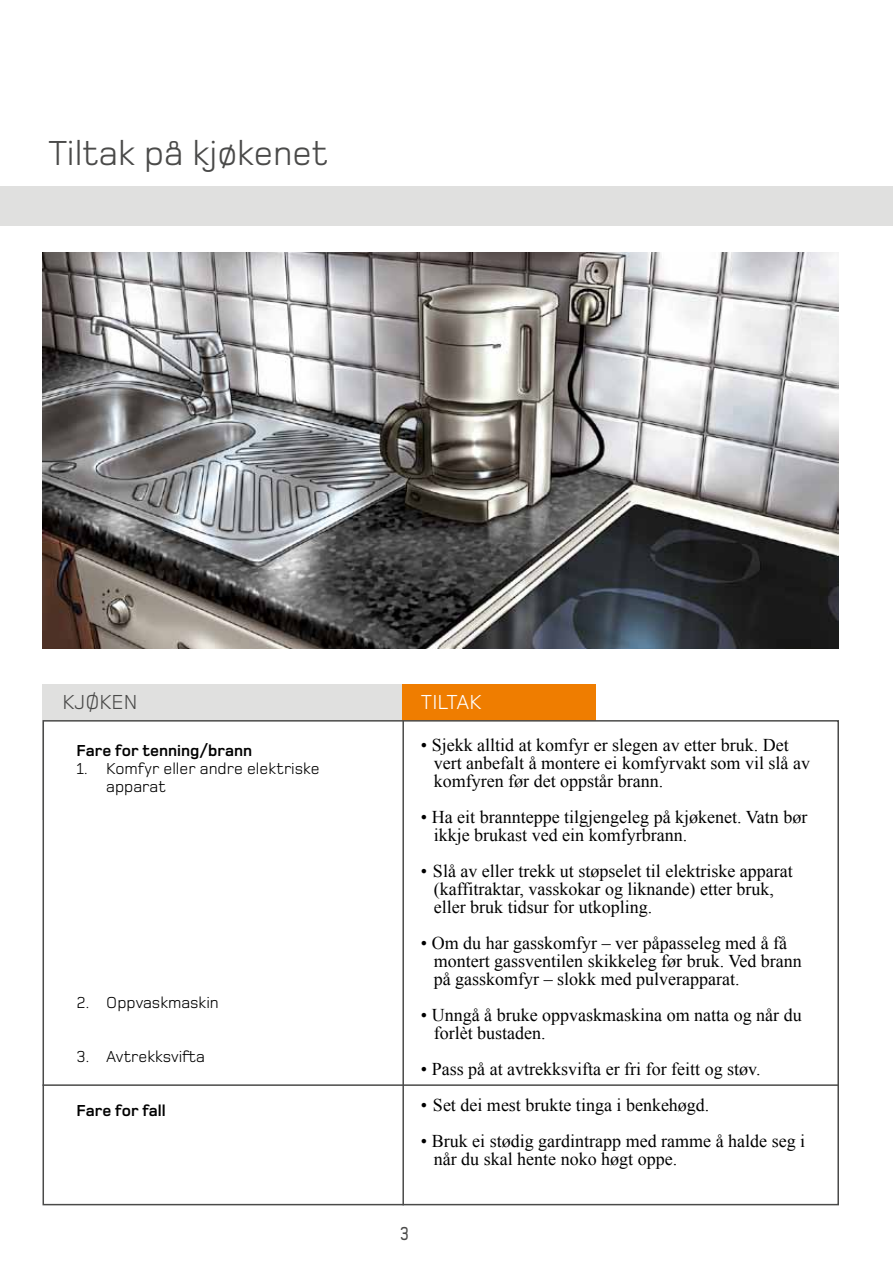
<style>
.page{position:relative;width:893px;height:1263px;background:#fff}
.page>*{position:absolute;margin:0;border:0;box-sizing:border-box;transform-origin:0 0}
.t1{font:36px "Foundry Monoline";color:#4a4a49}
.t2{font:21px "Foundry Monoline";color:#4a4a49}
.t3{font:21px "Foundry Monoline";color:#fff}
.t4{font:500 19.5px "Foundry Monoline";color:#4a4a49;scale:.8 1}
.t5{font:18px/18px "Times New Roman";color:#000}
.t6{font:16.5px/18px "Foundry Monoline";color:#000}
.t7{font:700 16.5px "Foundry Monoline";color:#000}
</style>
<div class="page">
<div style="left:0;top:186px;width:893px;height:39px;background:#e0e0df"></div>
<img style="left:43px;top:252px;width:796px;height:396px">
<div style="left:43px;top:684px;width:359px;height:136px;background:#e0e0df"></div>
<div style="left:402px;top:684px;width:194px;height:136px;background:#ef7d00"></div>
<div style="left:43px;top:720px;width:796px;height:485px;background:#fff;border:2px solid #4a4a49"></div>
<hr style="left:402px;top:721px;width:2px;height:484px;background:#4a4a49">
<hr style="left:43px;top:1084px;width:795px;height:2px;background:#4a4a49">
<h1 class="t1" style="left:48px;top:134px;width:281px">Tiltak på kjøkenet</h1>
<p class="t2" style="left:63px;top:691px;width:76px">Kjøken</p>
<p class="t3" style="left:421px;top:691px;width:62px">Tiltak</p>
<p class="t7" style="left:77px;top:742px;width:177px">Fare for tenning/brann</p>
<p class="t6" style="left:106px;top:759px;width:215px;text-indent:-30px">1. Komfyr eller andre elektriske apparat</p>
<p class="t5" style="left:434px;top:735px;width:378px;text-indent:-13px">• Sjekk alltid at komfyr er slegen av etter bruk. Det vert anbefalt å montere ei komfyrvakt som vil slå av komfyren før det oppstår brann.</p>
<p class="t5" style="left:434px;top:807px;width:375px;text-indent:-13px">• Ha eit brannteppe tilgjengeleg på kjøkenet. Vatn bør ikkje brukast ved ein komfyrbrann.</p>
<p class="t5" style="left:434px;top:861px;width:361px;text-indent:-13px">• Slå av eller trekk ut støpselet til elektriske apparat (kaffitraktar, vasskokar og liknande) etter bruk, eller bruk tidsur for utkopling.</p>
<p class="t5" style="left:434px;top:933px;width:370px;text-indent:-13px">• Om du har gasskomfyr – ver påpasseleg med å få montert gassventilen skikkeleg før bruk. Ved brann på gasskomfyr – slokk med pulverapparat.</p>
<p class="t5" style="left:434px;top:1005px;width:369px;text-indent:-13px">• Unngå å bruke oppvaskmaskina om natta og når du forlèt bustaden.</p>
<p class="t5" style="left:421px;top:1059px;width:341px">• Pass på at avtrekksvifta er fri for feitt og støv.</p>
<p class="t5" style="left:421px;top:1095px;width:290px">• Set dei mest brukte tinga i benkehøgd.</p>
<p class="t5" style="left:434px;top:1131px;width:373px;text-indent:-13px">• Bruk ei stødig gardintrapp med ramme å halde seg i når du skal hente noko høgt oppe.</p>
<p class="t6" style="left:77px;top:993px;width:144px">2. Oppvaskmaskin</p>
<p class="t6" style="left:77px;top:1047px;width:130px">3. Avtrekksvifta</p>
<p class="t7" style="left:77px;top:1102px;width:91px">Fare for fall</p>
<p class="t4" style="left:400px;top:1223px;width:12px">3</p>
</div>
